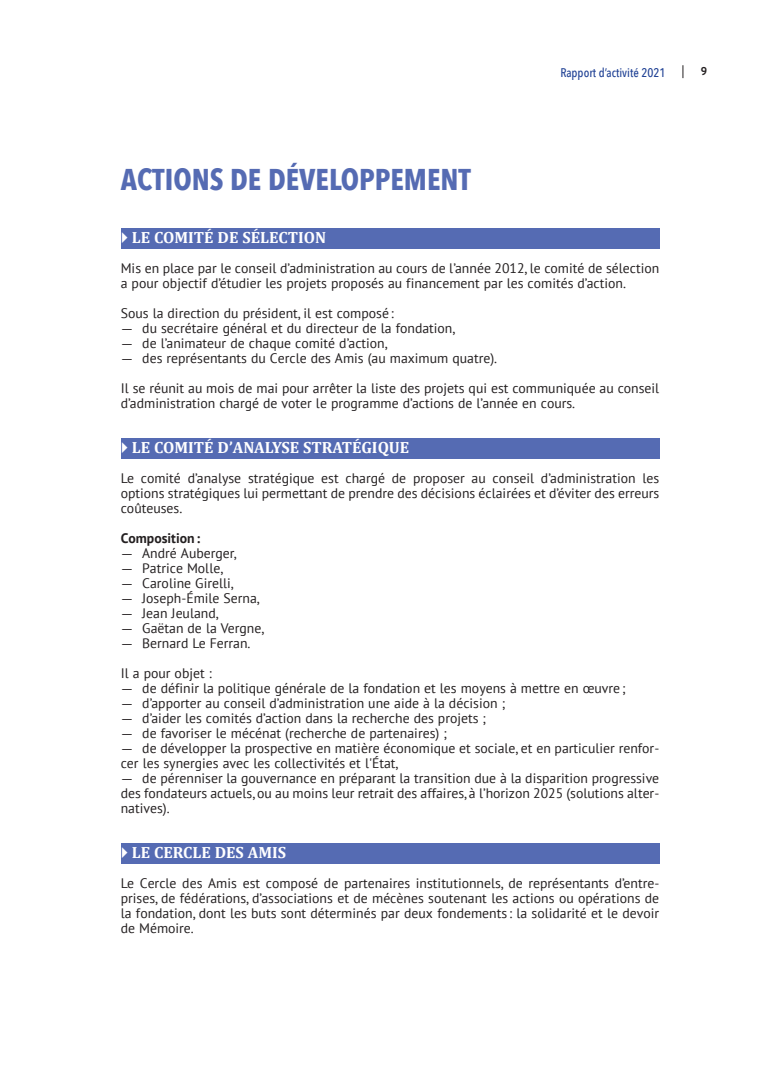
<style>
.page{position:relative;width:780px;height:1088px;background:#fff}
.page>*{position:absolute;margin:0;border:0;box-sizing:border-box;transform-origin:0 0}
.t1{font:700 30px "Avenir Next Condensed";color:#556bb3}
.t2{font:700 16.25px "Cambria";color:#fff}
.t3{font:13.75px/15px "PT Sans";color:#231f20}
.t4{font:700 13.75px "PT Sans";color:#231f20}
.t5{font:500 12.5px "Avenir Next Condensed";color:#214295}
.t6{font:700 11.25px "PT Sans";color:#231f20}
.s1{font-family:"Helvetica";font-size:12.5px}
</style>
<div class="page">
<div style="left:121px;top:228px;width:538px;height:20px;background:#556bb3"></div>
<div style="left:121px;top:438px;width:538px;height:20px;background:#556bb3"></div>
<div style="left:121px;top:843px;width:538px;height:20px;background:#556bb3"></div>
<svg style="left:682px;top:65px;width:1px;height:13px"></svg>
<p class="t1" style="left:121px;top:160px;width:351px">ACTIONS DE DÉVELOPPEMENT</p>
<p class="t5" style="left:560px;top:64px;width:107px">Rapport d’activité 2021</p>
<p class="t6" style="left:701px;top:65px;width:8px">9</p>
<p class="t2" style="left:132px;top:227px;width:196px">LE COMITÉ DE SÉLECTION</p>
<p class="t3" style="left:121px;top:261px;width:540px">Mis en place par le conseil d’administration au cours de l’année 2012, le comité de sélection a pour objectif d’étudier les projets proposés au financement par les comités d’action.</p>
<p class="t3" style="left:121px;top:306px;width:275px">Sous la direction du président, il est composé :</p>
<p class="t3" style="left:121px;top:321px;width:336px"><span class="s1">—</span> du secrétaire général et du directeur de la fondation,</p>
<p class="t3" style="left:121px;top:336px;width:268px"><span class="s1">—</span> de l’animateur de chaque comité d’action,</p>
<p class="t3" style="left:121px;top:351px;width:378px"><span class="s1">—</span> des représentants du Cercle des Amis (au maximum quatre).</p>
<p class="t3" style="left:121px;top:381px;width:540px">Il se réunit au mois de mai pour arrêter la liste des projets qui est communiquée au conseil d’administration chargé de voter le programme d’actions de l’année en cours.</p>
<p class="t2" style="left:132px;top:437px;width:279px">LE COMITÉ D’ANALYSE STRATÉGIQUE</p>
<p class="t3" style="left:121px;top:471px;width:540px;text-align:justify">Le comité d’analyse stratégique est chargé de proposer au conseil d’administration les options stratégiques lui permettant de prendre des décisions éclairées et d’éviter des erreurs coûteuses.</p>
<p class="t4" style="left:121px;top:530px;width:81px">Composition :</p>
<p class="t3" style="left:121px;top:546px;width:117px"><span class="s1">—</span> André Auberger,</p>
<p class="t3" style="left:121px;top:561px;width:104px"><span class="s1">—</span> Patrice Molle,</p>
<p class="t3" style="left:121px;top:576px;width:114px"><span class="s1">—</span> Caroline Girelli,</p>
<p class="t3" style="left:121px;top:591px;width:140px"><span class="s1">—</span> Joseph-Émile Serna,</p>
<p class="t3" style="left:121px;top:606px;width:99px"><span class="s1">—</span> Jean Jeuland,</p>
<p class="t3" style="left:121px;top:621px;width:145px"><span class="s1">—</span> Gaëtan de la Vergne,</p>
<p class="t3" style="left:121px;top:636px;width:131px"><span class="s1">—</span> Bernard Le Ferran.</p>
<p class="t3" style="left:121px;top:666px;width:93px">Il a pour objet :</p>
<p class="t3" style="left:121px;top:681px;width:506px"><span class="s1">—</span> de définir la politique générale de la fondation et les moyens à mettre en œuvre ;</p>
<p class="t3" style="left:121px;top:696px;width:386px"><span class="s1">—</span> d’apporter au conseil d’administration une aide à la décision ;</p>
<p class="t3" style="left:121px;top:711px;width:367px"><span class="s1">—</span> d’aider les comités d’action dans la recherche des projets ;</p>
<p class="t3" style="left:121px;top:726px;width:327px"><span class="s1">—</span> de favoriser le mécénat (recherche de partenaires) ;</p>
<p class="t3" style="left:121px;top:741px;width:540px"><span class="s1">—</span> de développer la prospective en matière économique et sociale, et en particulier renfor&shy;cer les synergies avec les collectivités et l'État,</p>
<p class="t3" style="left:121px;top:771px;width:540px;text-align:justify"><span class="s1">—</span> de pérenniser la gouvernance en préparant la transition due à la disparition progressive des fondateurs actuels, ou au moins leur retrait des affaires, à l’horizon 2025 (solutions alter&shy;natives).</p>
<p class="t2" style="left:132px;top:842px;width:156px">LE CERCLE DES AMIS</p>
<p class="t3" style="left:121px;top:876px;width:540px;text-align:justify">Le Cercle des Amis est composé de partenaires institutionnels, de représentants d’entre&shy;prises, de fédérations, d’associations et de mécènes soutenant les actions ou opérations de la fondation, dont les buts sont déterminés par deux fondements : la solidarité et le devoir de Mémoire.</p>
</div>
